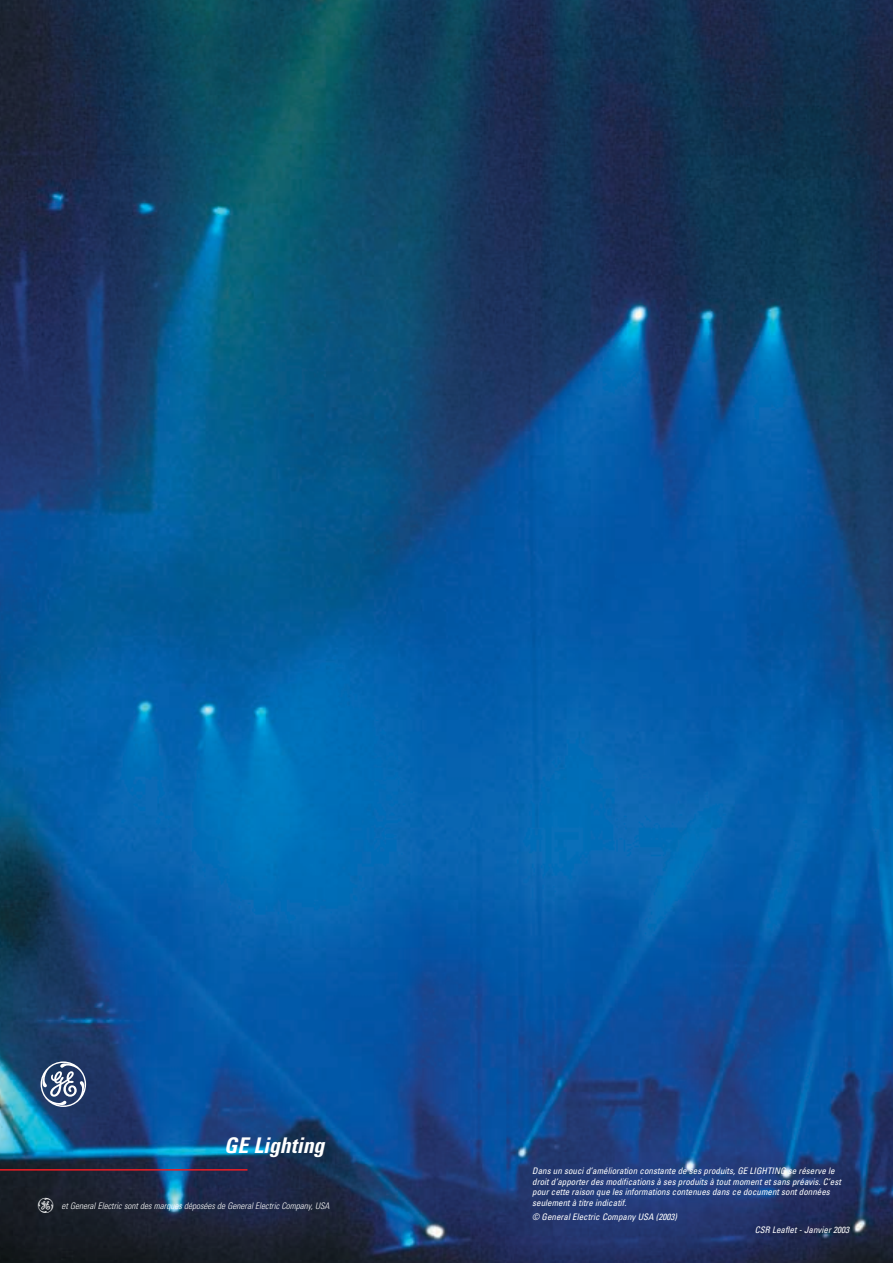
<style>
.page{position:relative;width:893px;height:1263px;background:#fff}
.page>*{position:absolute;margin:0;border:0;box-sizing:border-box;transform-origin:0 0}
.t1{font:63px "GE Logo Font";color:#fff}
.t2{font:italic 700 condensed 21.6px "Univers";color:#fff}
.t3{font:21px "GE Logo Font";color:#fff}
.t4{font:italic condensed 9px/10.8px "Univers";color:#fff}
.t5{font:italic 300 condensed 9px "Univers";color:#fff}
</style>
<div class="page">
<img style="left:1px;top:0;width:891px;height:1262px">
<hr style="left:1px;top:1169px;width:246px;height:2px;background:#ee1d23">
<h1 class="t1" style="left:41px;top:1048px;width:64px">e</h1>
<h2 class="t2" style="left:224px;top:1138px;width:102px">GE Lighting</h2>
<h3 class="t3" style="left:38px;top:1194px;width:22px">e</h3>
<p class="t5" style="left:61px;top:1202px;width:270px">et General Electric sont des marques déposées de General Electric Company, USA</p>
<p class="t4" style="left:532px;top:1166px;width:310px">Dans un souci d’amélioration constante de ses produits, GE LIGHTING se réserve le droit d’apporter des modifications à ses produits à tout moment et sans préavis. C’est pour cette raison que les informations contenues dans ce document sont données seulement à titre indicatif.</p>
<p class="t4" style="left:532px;top:1212px;width:146px">© General Electric Company USA (2003)</p>
<p class="t4" style="left:754px;top:1225px;width:96px">CSR Leaflet - Janvier 2003</p>
</div>
